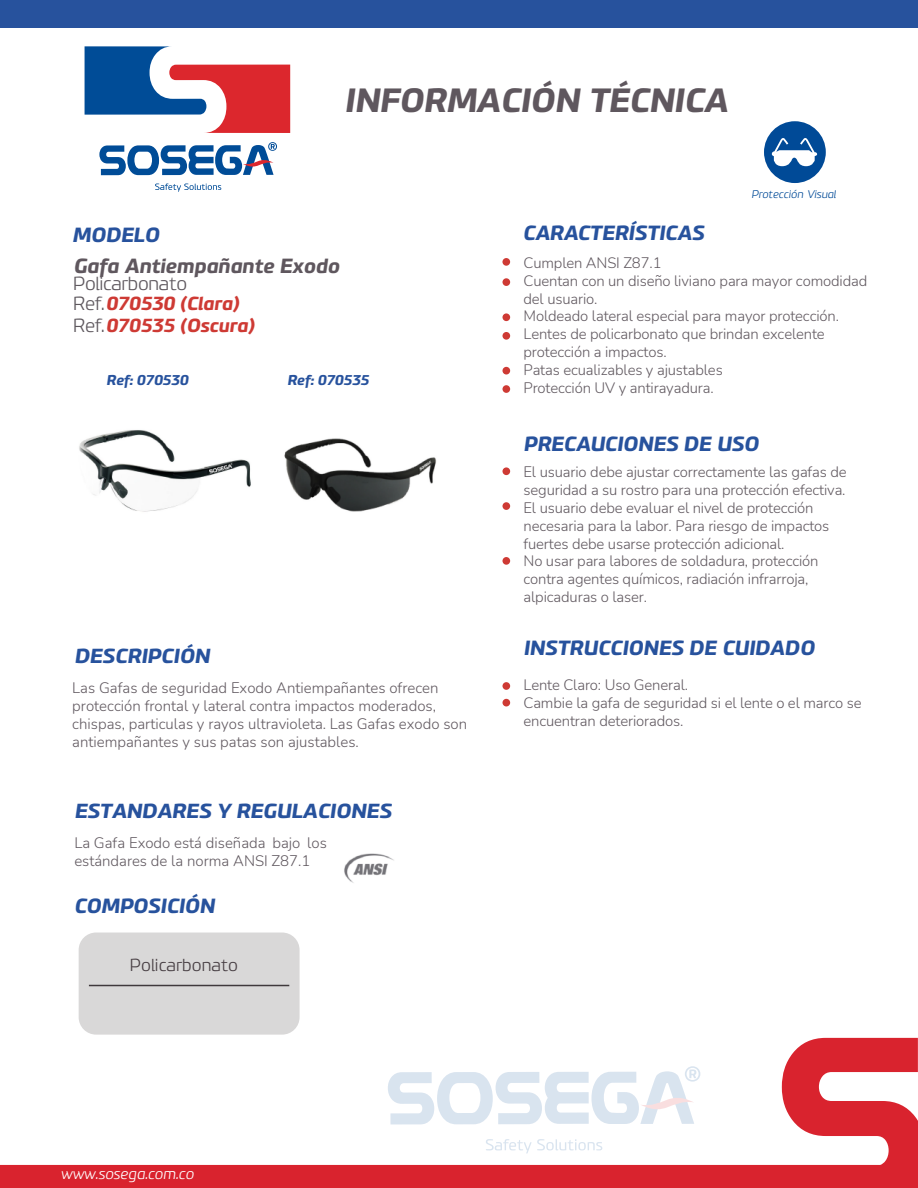
<style>
.page{position:relative;width:918px;height:1188px;background:#fff}
.page>*{position:absolute;margin:0;border:0;box-sizing:border-box;transform-origin:0 0}
.t1{font:italic 700 31.95px "PF Benchmark Pro";color:#5f575e}
.t2{font:italic 700 19.5px "PF Benchmark Pro";color:#27529d}
.t3{font:italic 700 19.5px "PF Benchmark Pro";color:#5f575e}
.t4{font:italic 700 19.35px "PF Benchmark Pro";color:#27529d}
.t5{font:300 18px/19.8px "PF Benchmark Pro";letter-spacing:-.02em;color:#5e585e}
.t6{font:italic 700 18px "PF Benchmark Pro";color:#ce3a34}
.t7{font:300 16.5px "PF Benchmark Pro";color:#483f44}
.t8{font:300 15px/18px "Nunito";color:#5f575e}
.t9{font:300 14.85px/17.9px "Nunito";letter-spacing:-.01em;color:#5f575e}
.t10{font:italic 300 14.4px "PF Benchmark Pro";color:#fff}
.t11{font:italic 700 13.5px "PF Benchmark Pro";color:#27529d}
.t12{font:italic 300 10.5px "PF Benchmark Pro";color:#004a97}
.s1{font-weight:700;font-style:italic;color:#ce3a34}
.s2{font-weight:300;font-style:normal;color:#5e585e}
</style>
<div class="page">
<svg style="left:0;top:1038px;width:918px;height:150px"></svg>
<svg style="left:486px;top:1139px;width:116px;height:14px"></svg>
<svg style="left:388px;top:1066px;width:312px;height:58px"></svg>
<div style="left:0;top:0;width:918px;height:28px;background:#27529d"></div>
<div style="left:79px;top:933px;width:221px;height:102px;background:#d9d8d8;border-radius:17px"></div>
<hr style="left:89px;top:985px;width:200px;height:1px;background:#3f393c">
<div style="left:503px;top:467px;width:7px;height:8px;background:#ce3a34;border-radius:4px"></div>
<div style="left:503px;top:502px;width:7px;height:8px;background:#ce3a34;border-radius:4px"></div>
<div style="left:503px;top:557px;width:7px;height:8px;background:#ce3a34;border-radius:4px"></div>
<div style="left:503px;top:682px;width:7px;height:8px;background:#ce3a34;border-radius:4px"></div>
<div style="left:503px;top:699px;width:7px;height:7px;background:#ce3a34;border-radius:4px"></div>
<div style="left:503px;top:278px;width:7px;height:8px;background:#ce3a34;border-radius:4px"></div>
<div style="left:503px;top:313px;width:7px;height:8px;background:#ce3a34;border-radius:4px"></div>
<div style="left:503px;top:332px;width:7px;height:8px;background:#ce3a34;border-radius:4px"></div>
<div style="left:503px;top:367px;width:7px;height:8px;background:#ce3a34;border-radius:4px"></div>
<div style="left:503px;top:385px;width:7px;height:8px;background:#ce3a34;border-radius:4px"></div>
<div style="left:502px;top:258px;width:8px;height:8px;background:#ce3a34;border-radius:4px"></div>
<svg style="left:760px;top:117px;width:70px;height:70px;fill:#004a97"></svg>
<div style="left:756px;top:114px;width:77px;height:77px;border:8px solid #fff;border-radius:50%"></div>
<svg style="left:772px;top:138px;width:45px;height:28px"></svg>
<svg style="left:85px;top:46px;width:205px;height:87px"></svg>
<svg style="left:155px;top:184px;width:66px;height:8px"></svg>
<svg style="left:99px;top:142px;width:178px;height:33px"></svg>
<img style="left:344px;top:853px;width:50px;height:30px">
<img style="left:79px;top:430px;width:172px;height:82px">
<img style="left:284px;top:438px;width:153px;height:74px">
<h1 class="t1" style="left:346px;top:80px;width:385px">INFORMACIÓN TÉCNICA</h1>
<p class="t12" style="left:752px;top:188px;width:86px">Protección Visual</p>
<h2 class="t2" style="left:73px;top:222px;width:88px">MODELO</h2>
<h2 class="t3" style="left:74px;top:253px;width:267px">Gafa Antiempañante Exodo</h2>
<p class="t5" style="left:73px;top:274px;width:168px">Policarbonato<br>Ref.<span class="s1">070530 (Clara)</span></p>
<p class="t6" style="left:73px;top:314px;width:183px"><span class="s2">Ref.</span>070535 (Oscura)</p>
<p class="t11" style="left:107px;top:372px;width:83px">Ref: 070530</p>
<p class="t11" style="left:288px;top:372px;width:83px">Ref: 070535</p>
<h3 class="t4" style="left:75px;top:644px;width:137px">DESCRIPCIÓN</h3>
<p class="t8" style="left:72px;top:678px;width:396px">Las Gafas de seguridad Exodo Antiempañantes ofrecen protección frontal y lateral contra impactos moderados, chispas, particulas y rayos ultravioleta. Las Gafas exodo son antiempañantes y sus patas son ajustables.</p>
<h3 class="t4" style="left:75px;top:798px;width:319px">ESTANDARES Y REGULACIONES</h3>
<p class="t8" style="left:74px;top:833px;width:254px">La Gafa Exodo está diseñada bajo los estándares de la norma ANSI Z87.1</p>
<h2 class="t2" style="left:75px;top:894px;width:142px">COMPOSICIÓN</h2>
<p class="t7" style="left:130px;top:955px;width:110px">Policarbonato</p>
<h2 class="t2" style="left:524px;top:221px;width:183px">CARACTERÍSTICAS</h2>
<p class="t9" style="left:524px;top:253px;width:345px">Cumplen ANSI Z87.1<br>Cuentan con un diseño liviano para mayor comodidad del usuario.<br>Moldeado lateral especial para mayor protección.<br>Lentes de policarbonato que brindan excelente protección a impactos.<br>Patas ecualizables y ajustables<br>Protección UV y antirayadura.</p>
<h2 class="t2" style="left:524px;top:431px;width:237px">PRECAUCIONES DE USO</h2>
<p class="t9" style="left:524px;top:463px;width:325px">El usuario debe ajustar correctamente las gafas de seguridad a su rostro para una protección efectiva.<br>El usuario debe evaluar el nivel de protección necesaria para la labor. Para riesgo de impactos fuertes debe usarse protección adicional.<br>No usar para labores de soldadura, protección contra agentes químicos, radiación infrarroja, alpicaduras o laser.</p>
<h2 class="t2" style="left:524px;top:635px;width:293px">INSTRUCCIONES DE CUIDADO</h2>
<p class="t9" style="left:524px;top:676px;width:340px">Lente Claro: Uso General.<br>Cambie la gafa de seguridad si el lente o el marco se encuentran deteriorados.</p>
<p class="t10" style="left:61px;top:1165px;width:135px">www.sosega.com.co</p>
</div>
